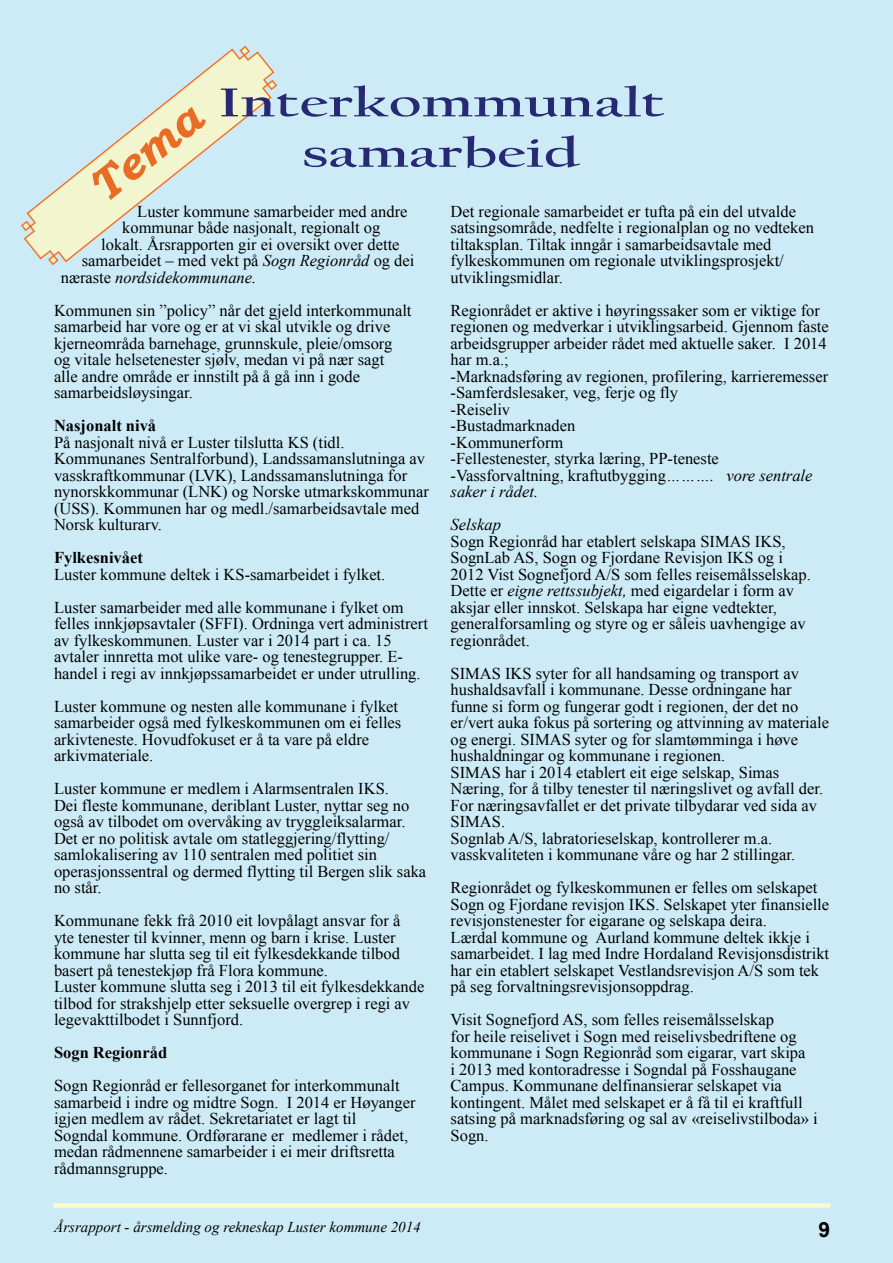
<style>
.page{position:relative;width:893px;height:1263px;background:#ccebf6}
.page>*{position:absolute;margin:0;border:0;box-sizing:border-box;transform-origin:0 0}
.t1{font:italic 700 45px "Bookman Old Style";color:#e96c24}
.t2{font:700 42px/50.4px "Californian FB";color:#282973;text-align:center;scale:1.5 1}
.t3{font:16.5px/16.5px "Times New Roman";color:#000}
.t4{font:700 16.5px "Times New Roman";color:#000}
.t5{font:italic 16.5px "Times New Roman";color:#000}
.t6{font:italic 15px "Times New Roman";color:#000}
.s1{font-style:italic}
.s2{font-style:normal}
</style>
<div class="page">
<div style="left:53px;top:1203px;width:777px;height:5px;background:#fdf9cf"></div>
<svg style="left:21px;top:45px;width:257px;height:220px"></svg>
<h2 class="t2" style="left:218px;top:78px;width:300px">Interkommunalt samarbeid</h2>
<p class="t3" style="left:137px;top:203px;width:272px">Luster kommune samarbeider med andre</p>
<p class="t3" style="left:122px;top:219px;width:260px">kommunar både nasjonalt, regionalt og</p>
<p class="t3" style="left:101px;top:236px;width:300px">lokalt. Årsrapporten gir ei oversikt over dette</p>
<p class="t3" style="left:82px;top:252px;width:334px">samarbeidet – med vekt på <span class="s1">Sogn Regionråd</span> og dei</p>
<p class="t5" style="left:61px;top:266px;width:197px"><span class="s2">næraste</span> nordsidekommunane.</p>
<p class="t3" style="left:54px;top:302px;width:359px">Kommunen sin ”policy” når det gjeld interkommunalt samarbeid har vore og er at vi skal utvikle og drive kjerneområda barnehage, grunnskule, pleie/omsorg og vitale helsetenester sjølv, medan vi på nær sagt alle andre område er innstilt på å gå inn i gode samarbeidsløysingar.</p>
<p class="t4" style="left:54px;top:414px;width:104px">Nasjonalt nivå</p>
<p class="t3" style="left:54px;top:434px;width:376px">På nasjonalt nivå er Luster tilslutta KS (tidl.<br>Kommunanes Sentralforbund), Landssamanslutninga av vasskraftkommunar (LVK), Landssamanslutninga for nynorskkommunar (LNK) og Norske utmarkskommunar (USS). Kommunen har og medl./samarbeidsavtale med Norsk kulturarv.</p>
<p class="t4" style="left:54px;top:546px;width:90px">Fylkesnivået</p>
<p class="t3" style="left:54px;top:557px;width:351px;line-height:33px">Luster kommune deltek i KS-samarbeidet i fylket.<br>Luster samarbeider med alle kommunane i fylket om</p>
<p class="t3" style="left:54px;top:615px;width:375px">felles innkjøpsavtaler (SFFI). Ordninga vert administrert av fylkeskommunen. Luster var i 2014 part i ca. 15 avtaler innretta mot ulike vare- og tenestegrupper. E&shy;handel i regi av innkjøpssamarbeidet er under utrulling.</p>
<p class="t3" style="left:54px;top:698px;width:349px">Luster kommune og nesten alle kommunane i fylket samarbeider også med fylkeskommunen om ei felles arkivteneste. Hovudfokuset er å ta vare på eldre arkivmateriale.</p>
<p class="t3" style="left:54px;top:780px;width:374px">Luster kommune er medlem i Alarmsentralen IKS.<br>Dei fleste kommunane, deriblant Luster, nyttar seg no også av tilbodet om overvåking av tryggleiksalarmar.<br>Det er no politisk avtale om statleggjering/flytting/ samlokalisering av 110 sentralen med politiet sin operasjonssentral og dermed flytting til Bergen slik saka no står.</p>
<p class="t3" style="left:54px;top:912px;width:372px">Kommunane fekk frå 2010 eit lovpålagt ansvar for å yte tenester til kvinner, menn og barn i krise. Luster kommune har slutta seg til eit fylkesdekkande tilbod basert på tenestekjøp frå Flora kommune.<br>Luster kommune slutta seg i 2013 til eit fylkesdekkande tilbod for strakshjelp etter seksuelle overgrep i regi av legevakttilbodet i Sunnfjord.</p>
<p class="t4" style="left:54px;top:1041px;width:115px">Sogn Regionråd</p>
<p class="t3" style="left:54px;top:1077px;width:363px">Sogn Regionråd er fellesorganet for interkommunalt samarbeid i indre og midtre Sogn. I 2014 er Høyanger igjen medlem av rådet. Sekretariatet er lagt til<br>Sogndal kommune. Ordførarane er medlemer i rådet, medan rådmennene samarbeider i ei meir driftsretta rådmannsgruppe.</p>
<h1 class="t1" style="left:74px;top:168px;width:132px;rotate:-39deg">Tema</h1>
<p class="t3" style="left:451px;top:203px;width:365px">Det regionale samarbeidet er tufta på ein del utvalde satsingsområde, nedfelte i regionalplan og no vedteken tiltaksplan. Tiltak inngår i samarbeidsavtale med fylkeskommunen om regionale utviklingsprosjekt/ utviklingsmidlar.</p>
<p class="t3" style="left:451px;top:302px;width:380px">Regionrådet er aktive i høyringssaker som er viktige for regionen og medverkar i utviklingsarbeid. Gjennom faste arbeidsgrupper arbeider rådet med aktuelle saker. I 2014 har m.a.;<br>-Marknadsføring av regionen, profilering, karrieremesser -Samferdslesaker, veg, ferje og fly<br>-Reiseliv<br>-Bustadmarknaden<br>-Kommunerform<br>-Fellestenester, styrka læring, PP-teneste -Vassforvaltning, kraftutbygging<span class="s1">………. vore sentrale saker i rådet.</span></p>
<p class="t5" style="left:451px;top:513px;width:52px">Selskap</p>
<p class="t3" style="left:451px;top:533px;width:362px">Sogn Regionråd har etablert selskapa SIMAS IKS, SognLab AS, Sogn og Fjordane Revisjon IKS og i 2012 Vist Sognefjord A/S som felles reisemålsselskap.<br>Dette er <span class="s1">eigne rettssubjekt,</span> med eigardelar i form av aksjar eller innskot. Selskapa har eigne vedtekter, generalforsamling og styre og er såleis uavhengige av regionrådet.</p>
<p class="t3" style="left:451px;top:665px;width:380px">SIMAS IKS syter for all handsaming og transport av hushaldsavfall i kommunane. Desse ordningane har funne si form og fungerar godt i regionen, der det no er/vert auka fokus på sortering og attvinning av materiale og energi. SIMAS syter og for slamtømminga i høve hushaldningar og kommunane i regionen.<br>SIMAS har i 2014 etablert eit eige selskap, Simas Næring, for å tilby tenester til næringslivet og avfall der.<br>For næringsavfallet er det private tilbydarar ved sida av SIMAS.<br>Sognlab A/S, labratorieselskap, kontrollerer m.a. vasskvaliteten i kommunane våre og har 2 stillingar.</p>
<p class="t3" style="left:451px;top:879px;width:380px">Regionrådet og fylkeskommunen er felles om selskapet Sogn og Fjordane revisjon IKS. Selskapet yter finansielle revisjonstenester for eigarane og selskapa deira.<br>Lærdal kommune og Aurland kommune deltek ikkje i samarbeidet. I lag med Indre Hordaland Revisjonsdistrikt har ein etablert selskapet Vestlandsrevisjon A/S som tek på seg forvaltningsrevisjonsoppdrag.</p>
<p class="t3" style="left:451px;top:1011px;width:369px">Visit Sognefjord AS, som felles reisemålsselskap<br>for heile reiselivet i Sogn med reiselivsbedriftene og kommunane i Sogn Regionråd som eigarar, vart skipa<br>i 2013 med kontoradresse i Sogndal på Fosshaugane Campus. Kommunane delfinansierar selskapet via kontingent. Målet med selskapet er å få til ei kraftfull satsing på marknadsføring og sal av «reiselivstilboda» i Sogn.</p>
<p class="t6" style="left:54px;top:1216px;width:368px">Årsrapport - årsmelding og rekneskap Luster kommune 2014</p>
</div>
